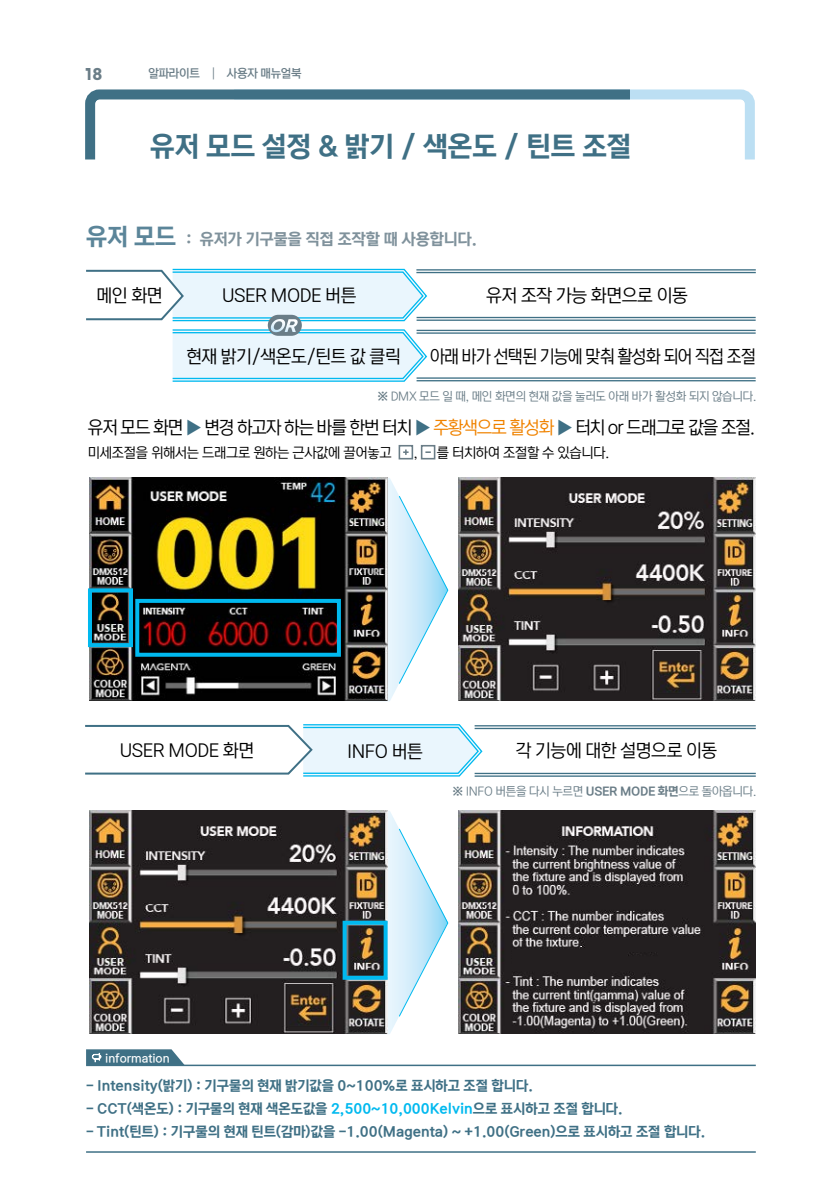
<style>
.page{position:relative;width:840px;height:1191px;background:#fff}
.page>*{position:absolute;margin:0;border:0;box-sizing:border-box;transform-origin:0 0}
.t1{font:28px "NEXON Lv 2 Gothic OTF Bold";color:#3f7085}
.t2{font:18px "NEXON Lv 2 Gothic OTF Regular";letter-spacing:-.02em;color:#000}
.t3{font:18px "NEXON Lv 2 Gothic OTF Regular";letter-spacing:-.05em;color:#000}
.t4{font:18px "NEXON Lv 2 Gothic OTF Regular";letter-spacing:-.04em;color:#000;scale:.94 1}
.t5{font:italic 17.4px "Adlinnaka Bold Demo";color:#fff}
.t6{font:16px "NEXON Lv 2 Gothic OTF Bold";color:#80929c}
.t7{font:16px "Adlinnaka Bold Demo";color:#6a7d87}
.t8{font:14px "NEXON Lv 2 Gothic OTF Bold";color:#3f7085}
.t9{font:14px "NEXON Lv 2 Gothic OTF Regular";letter-spacing:-.02em;color:#000}
.t10{font:12px "NEXON Lv 2 Gothic OTF Regular";letter-spacing:-.02em;color:#6a7d87}
.t11{font:12px "NEXON Lv 2 Gothic OTF Medium";letter-spacing:-.02em;color:#6a7d87}
.t12{font:11.6px "NEXON Lv 2 Gothic OTF Medium";color:#fff}
.s1{font-size:24px;color:#5b8599}
.s2{font-family:"NEXON Lv 2 Gothic OTF Bold"}
.s3{color:#3f7085}
.s4{color:#f08300}
.s5{color:#00b9ef}
</style>
<div class="page">
<svg style="left:298px;top:810px;width:150px;height:224px"></svg>
<img style="left:89px;top:810px;width:298px;height:223px">
<div style="left:342px;top:920px;width:45px;height:59px;border:4px solid #00b9ef"></div>
<svg style="left:387px;top:478px;width:61px;height:223px"></svg>
<img style="left:89px;top:478px;width:298px;height:223px">
<img style="left:458px;top:478px;width:297px;height:223px">
<div style="left:88px;top:588px;width:45px;height:59px;border:4px solid #00b9ef"></div>
<div style="left:135px;top:599px;width:206px;height:58px;border:4px solid #00b9ef"></div>
<div style="left:420px;top:445px;width:15px;height:14px;border:2px solid #6a7d87"></div>
<div style="left:398px;top:445px;width:15px;height:14px;border:2px solid #6a7d87"></div>
<svg style="left:403px;top:449px;width:5px;height:6px"></svg>
<img style="left:458px;top:810px;width:297px;height:223px">
<div style="left:512px;top:949px;width:112px;height:14px;background:#231f20"></div>
<div style="left:582px;top:937px;width:124px;height:14px;background:#231f20"></div>
<svg style="left:579px;top:938px;width:4px;height:9px"></svg>
<hr style="left:86px;top:1064px;width:669px;height:2px;background:#3f7085">
<hr style="left:86px;top:1151px;width:669px;height:1px;background:#3f7085">
<svg style="left:86px;top:1049px;width:98px;height:16px"></svg>
<hr style="left:416px;top:377px;width:339px;height:2px;background:#3f7085">
<hr style="left:416px;top:380px;width:339px;height:1px;background:#3f7085">
<svg style="left:86px;top:268px;width:342px;height:54px"></svg>
<hr style="left:416px;top:317px;width:339px;height:1px;background:#3f7085">
<hr style="left:416px;top:319px;width:339px;height:2px;background:#3f7085">
<hr style="left:416px;top:332px;width:339px;height:2px;background:#3f7085">
<hr style="left:416px;top:330px;width:339px;height:1px;background:#3f7085">
<svg style="left:172px;top:329px;width:256px;height:53px"></svg>
<div style="left:268px;top:315px;width:34px;height:21px;background:#6a7d87;border-radius:11px"></div>
<hr style="left:416px;top:272px;width:339px;height:1px;background:#3f7085">
<hr style="left:416px;top:269px;width:339px;height:1px;background:#3f7085">
<svg style="left:639px;top:89px;width:116px;height:71px"></svg>
<svg style="left:85px;top:89px;width:554px;height:71px"></svg>
<hr style="left:474px;top:728px;width:281px;height:1px;background:#3f7085">
<hr style="left:474px;top:725px;width:281px;height:1px;background:#3f7085">
<svg style="left:85px;top:724px;width:398px;height:53px"></svg>
<hr style="left:474px;top:773px;width:281px;height:1px;background:#3f7085">
<hr style="left:474px;top:775px;width:281px;height:2px;background:#3f7085">
<p class="t7" style="left:85px;top:67px;width:19px">18</p>
<p class="t11" style="left:148px;top:67px;width:155px">알파라이트 ┃ 사용자 매뉴얼북</p>
<h1 class="t1" style="left:150px;top:132px;width:482px">유저 모드 설정 &amp; 밝기 / 색온도 / 틴트 조절</h1>
<p class="t6" style="left:86px;top:231px;width:392px"><span class="s1">유저 모드</span> : 유저가 기구물을 직접 조작할 때 사용합니다.</p>
<p class="t2" style="left:96px;top:287px;width:67px">메인 화면</p>
<p class="t2" style="left:222px;top:287px;width:136px">USER MODE 버튼</p>
<p class="t2" style="left:486px;top:287px;width:203px">유저 조작 가능 화면으로 이동</p>
<p class="t5" style="left:268px;top:318px;width:34px">OR</p>
<p class="t2" style="left:186px;top:347px;width:216px">현재 밝기/색온도/틴트 값 클릭</p>
<p class="t4" style="left:430px;top:347px;width:348px">아래 바가 선택된 기능에 맞춰 활성화 되어 직접 조절</p>
<p class="t10" style="left:377px;top:391px;width:380px"><span class="s2">※</span> DMX 모드 일 때, 메인 화면의 현재 값을 눌러도 아래 바가 활성화 되지 않습니다.</p>
<p class="t3" style="left:88px;top:418px;width:668px">유저 모드 화면 <span class="s3">▶</span> 변경 하고자 하는 바를 한번 터치 <span class="s3">▶</span> <span class="s4">주황색으로 활성화</span> <span class="s3">▶</span> 터치 or 드래그로 값을 조절.</p>
<p class="t9" style="left:88px;top:445px;width:305px">미세조절을 위해서는 드래그로 원하는 근사값에 끌어놓고</p>
<p class="t9" style="left:413px;top:445px;width:5px">,</p>
<p class="t9" style="left:436px;top:445px;width:174px">를 터치하여 조절할 수 있습니다.</p>
<p class="t2" style="left:120px;top:741px;width:136px">USER MODE 화면</p>
<p class="t2" style="left:347px;top:742px;width:77px">INFO 버튼</p>
<p class="t2" style="left:515px;top:741px;width:203px">각 기능에 대한 설명으로 이동</p>
<p class="t12" style="left:105px;top:1052px;width:66px">information</p>
<p class="t10" style="left:452px;top:785px;width:305px"><span class="s2">※</span> INFO 버튼을 다시 누르면 <span class="s2">USER MODE 화면</span>으로 돌아옵니다.</p>
<p class="t8" style="left:86px;top:1078px;width:448px">- Intensity(밝기) : 기구물의 현재 밝기값을 0~100%로 표시하고 조절 합니다.</p>
<p class="t8" style="left:86px;top:1101px;width:538px">- CCT(색온도) : 기구물의 현재 색온도값을 <span class="s5">2,500~10,000Kelvin</span>으로 표시하고 조절 합니다.</p>
<p class="t8" style="left:86px;top:1124px;width:620px">- Tint(틴트) : 기구물의 현재 틴트(감마)값을 -1.00(Magenta) ~ +1.00(Green)으로 표시하고 조절 합니다.</p>
</div>
